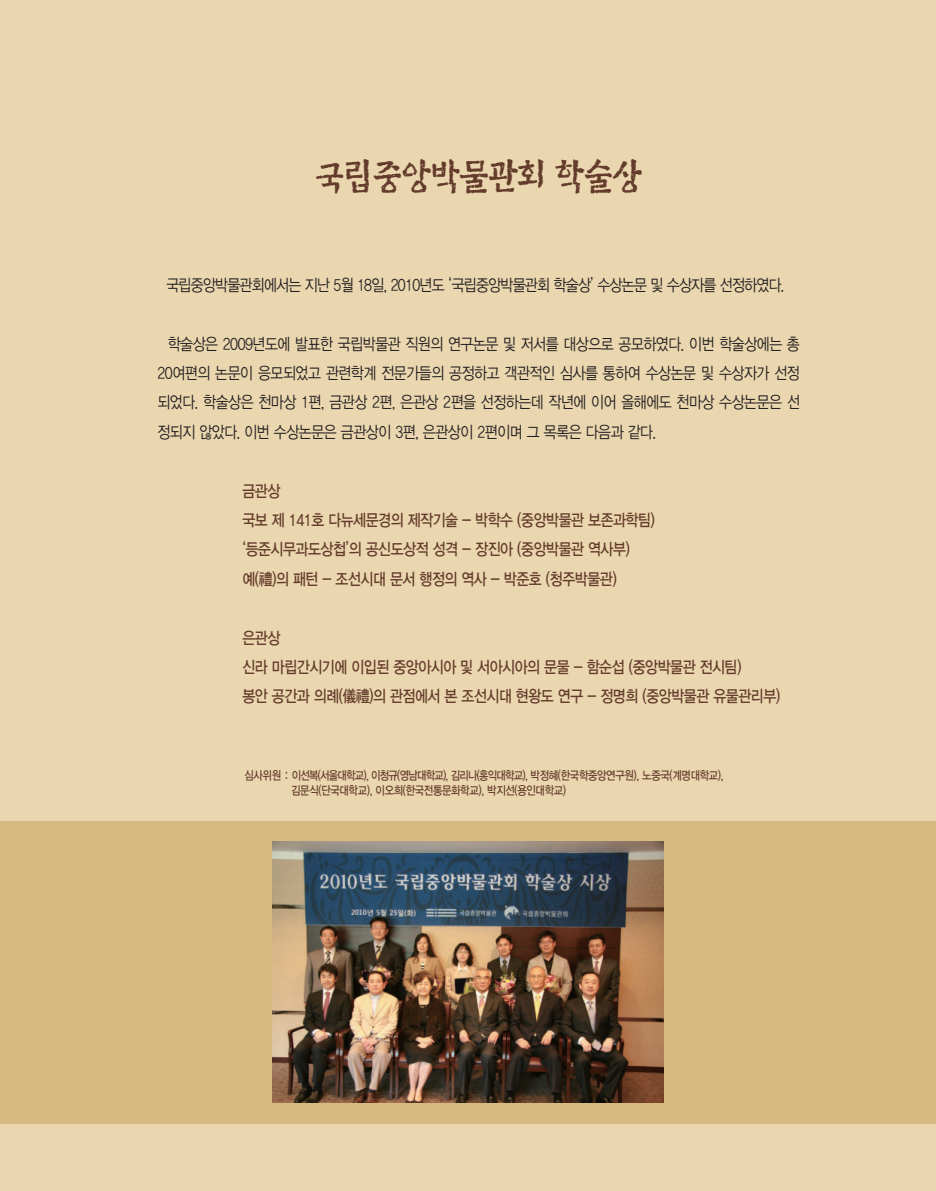
<style>
.page{position:relative;width:936px;height:1191px;background:#fff}
.page>*{position:absolute;margin:0;border:0;box-sizing:border-box;transform-origin:0 0}
.t1{font:39px "San Bg B";letter-spacing:-.03em;color:#643c2c;scale:.85 1}
.t2{font:16.5px/29.4px "YDIYGO320 The Image Works";letter-spacing:-.03em;color:#231f20;text-align:justify;scale:.85 1}
.t3{font:16.5px/29.4px "YDIYGO330";letter-spacing:-.03em;color:#643c2c;scale:.85 1}
.t4{font:16.5px "YDIYGO320 The Image Works";letter-spacing:-.05em;color:#231f20;scale:.85 1}
.t5{font:12px/15px "YDIYGO330";letter-spacing:-.03em;color:#643c2c;scale:.85 1}
</style>
<div class="page">
<div style="left:0;top:0;width:935px;height:1191px;background:#ead6af"></div>
<div style="left:0;top:821px;width:935px;height:302px;background:#d7ba81"></div>
<img style="left:272px;top:842px;width:391px;height:260px">
<h1 class="t1" style="left:315px;top:158px;width:386px">국립중앙박물관회 학술상</h1>
<p class="t4" style="left:166px;top:276px;width:728px">국립중앙박물관회에서는 지난 5월 18일, 2010년도 ‘국립중앙박물관회 학술상’ 수상논문 및 수상자를 선정하였다.</p>
<p class="t2" style="left:157px;top:329px;width:757px;text-indent:10px">학술상은 2009년도에 발표한 국립박물관 직원의 연구논문 및 저서를 대상으로 공모하였다. 이번 학술상에는 총 20여편의 논문이 응모되었고 관련학계 전문가들의 공정하고 객관적인 심사를 통하여 수상논문 및 수상자가 선정 되었다. 학술상은 천마상 1편, 금관상 2편, 은관상 2편을 선정하는데 작년에 이어 올해에도 천마상 수상논문은 선 정되지 않았다. 이번 수상논문은 금관상이 3편, 은관상이 2편이며 그 목록은 다음과 같다.</p>
<p class="t3" style="left:242px;top:476px;width:487px">금관상<br>국보 제 141호 다뉴세문경의 제작기술 - 박학수 (중앙박물관 보존과학팀) ‘등준시무과도상첩’의 공신도상적 성격 - 장진아 (중앙박물관 역사부)<br>예(禮)의 패턴 - 조선시대 문서 행정의 역사 - 박준호 (청주박물관)</p>
<p class="t3" style="left:242px;top:623px;width:634px">은관상<br>신라 마립간시기에 이입된 중앙아시아 및 서아시아의 문물 - 함순섭 (중앙박물관 전시팀)<br>봉안 공간과 의례(儀禮)의 관점에서 본 조선시대 현왕도 연구 - 정명희 (중앙박물관 유물관리부)</p>
<p class="t5" style="left:291px;top:768px;width:510px;text-indent:-47px">심사위원 : 이선복(서울대학교), 이청규(영남대학교), 김리나(홍익대학교), 박정혜(한국학중앙연구원), 노중국(계명대학교), 김문식(단국대학교), 이오희(한국전통문화학교), 박지선(용인대학교)</p>
</div>
